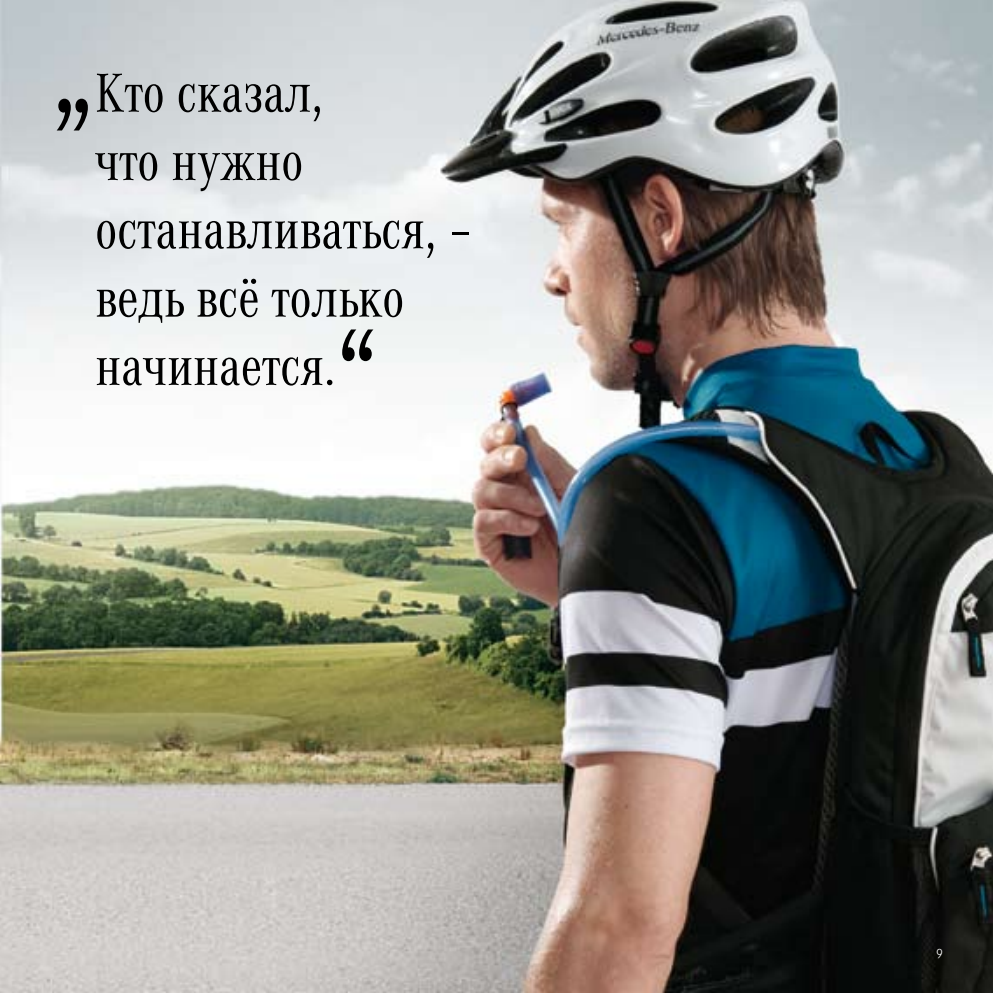
<style>
.page{position:relative;width:993px;height:993px;background:#fff}
.page>*{position:absolute;margin:0;border:0;box-sizing:border-box;transform-origin:0 0}
.t1{font:140px "Corporate A Con";color:#000}
.t2{font:56.88px/68.2px "Corporate A Con";color:#000}
.t3{font:300 14px "Corporate S";color:#fff}
</style>
<div class="page">
<img style="left:0;top:0;width:992px;height:992px">
<p class="t2" style="left:95px;top:56px;width:378px">Кто сказал,<br>что нужно останавливаться, – ведь всё только начинается.</p>
<h1 class="t1" style="left:50px;top:-32px;width:47px">„</h1>
<h1 class="t1" style="left:335px;top:280px;width:47px">“</h1>
<p class="t3" style="left:935px;top:943px;width:9px">9</p>
</div>
